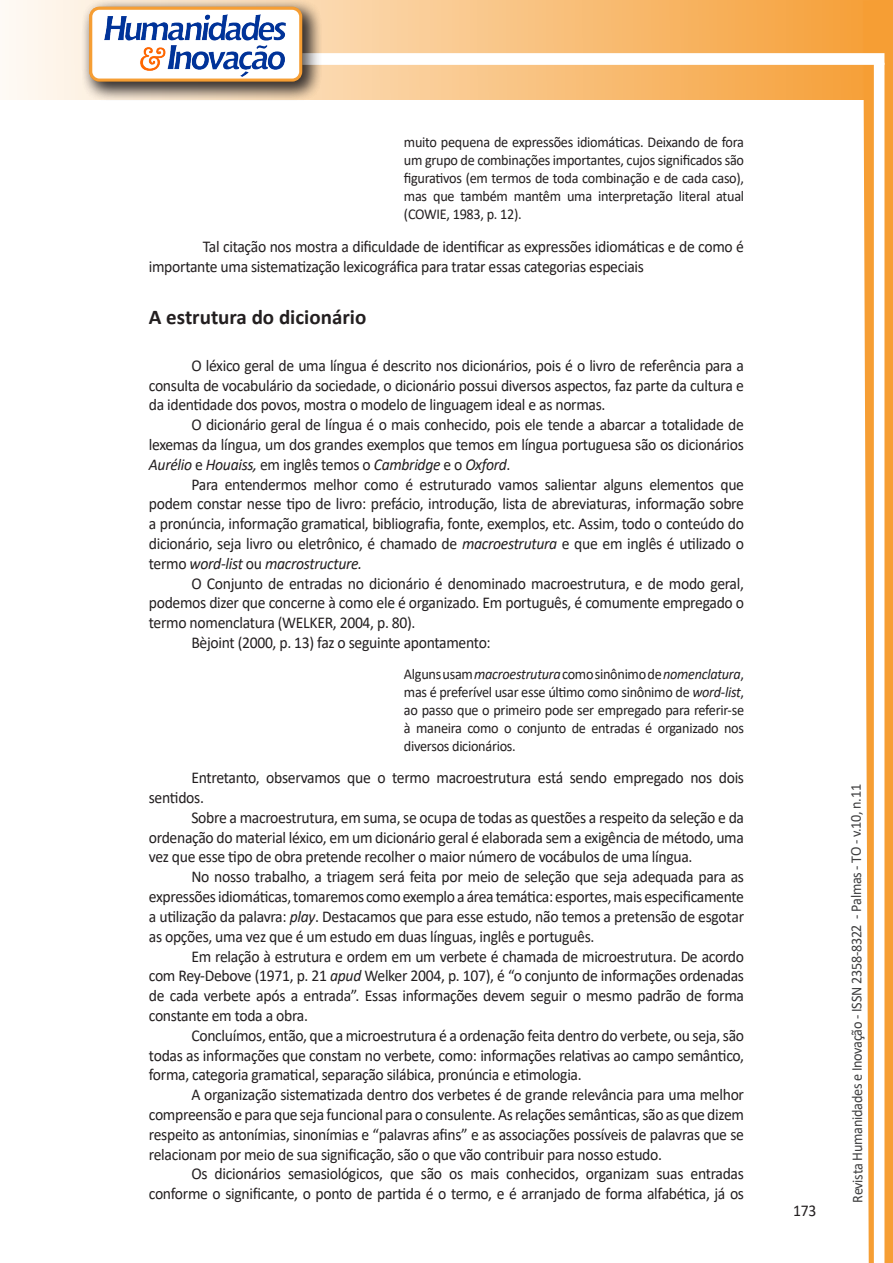
<style>
.page{position:relative;width:893px;height:1263px;background:#fff}
.page>*{position:absolute;margin:0;border:0;box-sizing:border-box;transform-origin:0 0}
.Titulo_2{font:700 21px "Calibri";color:#231f20}
.texto{font:16.5px/19.8px "Calibri";letter-spacing:-.02em;color:#231f20;text-align:justify;scale:.95 1}
.citacao{font:15px/18px "Calibri";letter-spacing:-.02em;color:#231f20;text-align:justify;scale:.95 1}
.t1{font:15px "Calibri";letter-spacing:-.025em;color:#3e3e3f;scale:.95 1}
.s1{font-style:italic}
</style>
<div class="page">
<svg style="left:5px;top:0;width:858px;height:100px;background:#f9c484"></svg>
<div style="left:302px;top:53px;width:582px;height:12px;background:#fff;border:2px solid #fff"></div>
<svg style="left:863px;top:0;width:30px;height:1263px"></svg>
<div style="left:81px;top:0;width:241px;height:102px;background:#231f20;opacity:.75"></div>
<div style="left:91px;top:8px;width:210px;height:72px;background:#fff;border-radius:9px"></div>
<img style="left:104px;top:14px;width:181px;height:62px">
<div style="left:89px;top:7px;width:213px;height:75px;border:3px solid #f69e34;border-radius:9px"></div>
<p class="citacao" style="left:404px;top:133px;width:360px">muito pequena de expressões idiomáticas. Deixando de fora um grupo de combinações importantes, cujos significados são figurativos (em termos de toda combinação e de cada caso), mas que também mantêm uma interpretação literal atual (COWIE, 1983, p. 12).</p>
<p class="texto" style="left:149px;top:236px;width:628px;text-indent:54px">Tal citação nos mostra a dificuldade de identificar as expressões idiomáticas e de como é importante uma sistematização lexicográfica para tratar essas categorias especiais</p>
<p class="Titulo_2" style="left:149px;top:302px;width:219px">A estrutura do dicionário</p>
<p class="texto" style="left:149px;top:355px;width:628px;text-indent:43px">O léxico geral de uma língua é descrito nos dicionários, pois é o livro de referência para a consulta de vocabulário da sociedade, o dicionário possui diversos aspectos, faz parte da cultura e da identidade dos povos, mostra o modelo de linguagem ideal e as normas.</p>
<p class="texto" style="left:149px;top:414px;width:628px;text-indent:43px">O dicionário geral de língua é o mais conhecido, pois ele tende a abarcar a totalidade de lexemas da língua, um dos grandes exemplos que temos em língua portuguesa são os dicionários <span class="s1">Aurélio</span> e <span class="s1">Houaiss,</span> em inglês temos o <span class="s1">Cambridge</span> e o <span class="s1">Oxford</span>.</p>
<p class="texto" style="left:149px;top:474px;width:628px;text-indent:43px">Para entendermos melhor como é estruturado vamos salientar alguns elementos que podem constar nesse tipo de livro: prefácio, introdução, lista de abreviaturas, informação sobre a pronúncia, informação gramatical, bibliografia, fonte, exemplos, etc. Assim, todo o conteúdo do dicionário, seja livro ou eletrônico, é chamado de <span class="s1">macroestrutura</span> e que em inglês é utilizado o termo <span class="s1">word-list</span> ou <span class="s1">macrostructure.</span></p>
<p class="texto" style="left:149px;top:573px;width:628px;text-indent:43px">O Conjunto de entradas no dicionário é denominado macroestrutura, e de modo geral, podemos dizer que concerne à como ele é organizado. Em português, é comumente empregado o termo nomenclatura (WELKER, 2004, p. 80).</p>
<p class="texto" style="left:191px;top:632px;width:317px">Bèjoint (2000, p. 13) faz o seguinte apontamento:</p>
<p class="citacao" style="left:404px;top:664px;width:360px">Alguns usam <span class="s1">macroestrutura</span> como sinônimo de <span class="s1">nomenclatura</span>, mas é preferível usar esse último como sinônimo de <span class="s1">word-list</span>, ao passo que o primeiro pode ser empregado para referir-se à maneira como o conjunto de entradas é organizado nos diversos dicionários.</p>
<p class="texto" style="left:149px;top:767px;width:628px;text-indent:43px">Entretanto, observamos que o termo macroestrutura está sendo empregado nos dois sentidos.</p>
<p class="texto" style="left:149px;top:807px;width:628px;text-indent:43px">Sobre a macroestrutura, em suma, se ocupa de todas as questões a respeito da seleção e da ordenação do material léxico, em um dicionário geral é elaborada sem a exigência de método, uma vez que esse tipo de obra pretende recolher o maior número de vocábulos de uma língua.</p>
<p class="texto" style="left:149px;top:866px;width:628px;text-indent:43px">No nosso trabalho, a triagem será feita por meio de seleção que seja adequada para as expressões idiomáticas, tomaremos como exemplo a área temática: esportes, mais especificamente a utilização da palavra: <span class="s1">play</span>. Destacamos que para esse estudo, não temos a pretensão de esgotar as opções, uma vez que é um estudo em duas línguas, inglês e português.</p>
<p class="texto" style="left:149px;top:946px;width:628px;text-indent:43px">Em relação à estrutura e ordem em um verbete é chamada de microestrutura. De acordo com Rey-Debove (1971, p. 21 <span class="s1">apud</span> Welker 2004, p. 107), é “o conjunto de informações ordenadas de cada verbete após a entrada”. Essas informações devem seguir o mesmo padrão de forma constante em toda a obra.</p>
<p class="texto" style="left:149px;top:1025px;width:628px;text-indent:43px">Concluímos, então, que a microestrutura é a ordenação feita dentro do verbete, ou seja, são todas as informações que constam no verbete, como: informações relativas ao campo semântico, forma, categoria gramatical, separação silábica, pronúncia e etimologia.</p>
<p class="texto" style="left:149px;top:1084px;width:628px;text-indent:43px">A organização sistematizada dentro dos verbetes é de grande relevância para uma melhor compreensão e para que seja funcional para o consulente. As relações semânticas, são as que dizem respeito as antonímias, sinonímias e “palavras afins” e as associações possíveis de palavras que se relacionam por meio de sua significação, são o que vão contribuir para nosso estudo.</p>
<p class="texto" style="left:149px;top:1163px;width:628px;text-align:right">Os dicionários semasiológicos, que são os mais conhecidos, organizam suas entradas conforme o significante, o ponto de partida é o termo, e é arranjado de forma alfabética, já os</p>
<p class="texto" style="left:793px;top:1200px;width:26px">173</p>
<p class="t1" style="left:846px;top:1203px;width:442px;rotate:-90deg">Revista Humanidades e Inovação - ISSN 2358-8322 - Palmas - TO - v.10, n.11</p>
</div>
